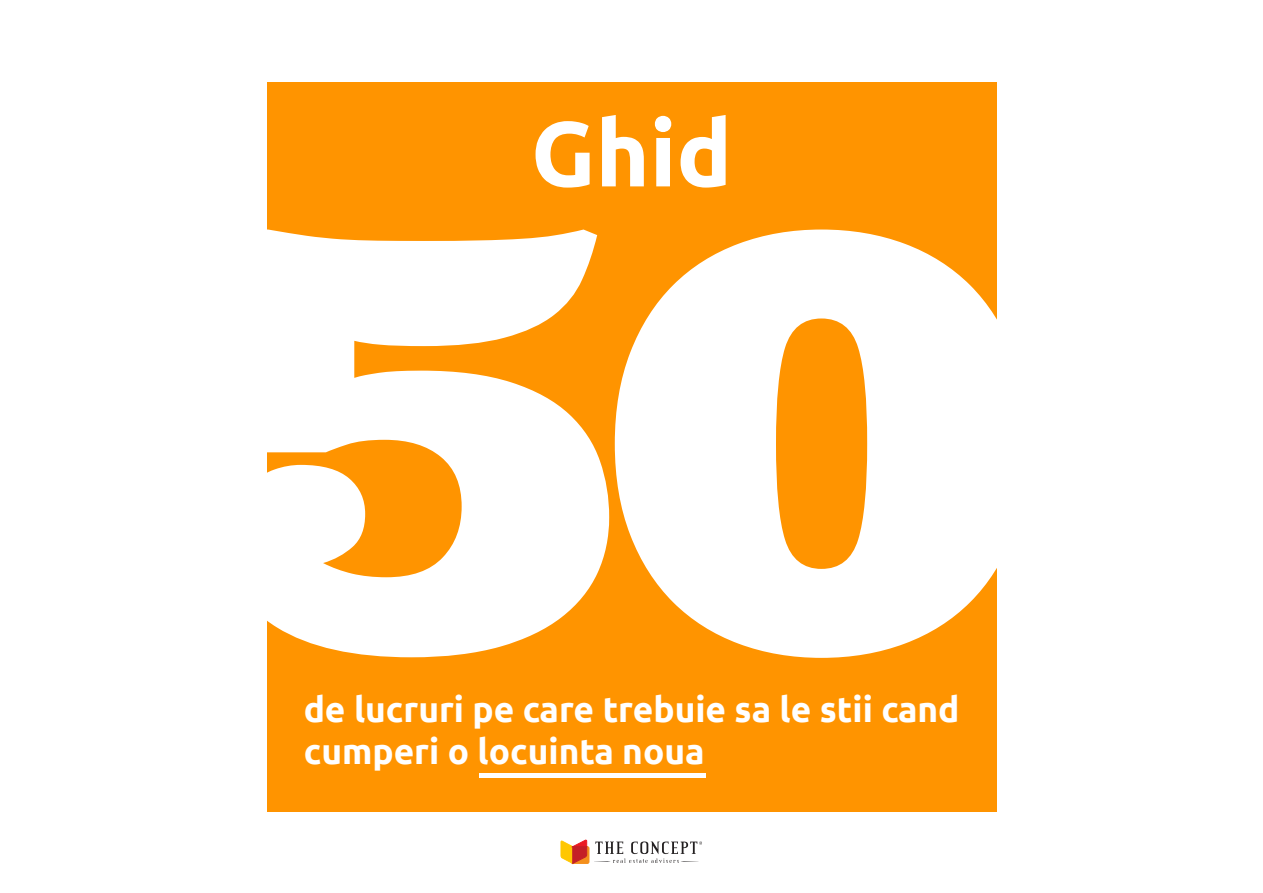
<style>
.page{position:relative;width:1263px;height:893px;background:#fff}
.page>*{position:absolute;margin:0;border:0;box-sizing:border-box;transform-origin:0 0}
.t1{font:571.05px "Ultra";color:#fff}
.t2{font:700 92.1px "Ubuntu";color:#fff}
.t3{font:700 35.25px/42.3px "Ubuntu";color:#fff}
</style>
<div class="page">
<div style="left:267px;top:82px;width:729px;height:729px;background:#ff9400"></div>
<svg style="left:561px;top:840px;width:141px;height:23px"></svg>
<div style="left:479px;top:773px;width:226px;height:5px;background:#fff"></div>
<h2 class="t2" style="left:531px;top:98px;width:203px">Ghid</h2>
<h1 class="t1" style="left:220px;top:70px;width:823px">50</h1>
<p class="t3" style="left:304px;top:688px;width:657px">de lucruri pe care trebuie sa le stii cand cumperi o locuinta noua</p>
</div>
